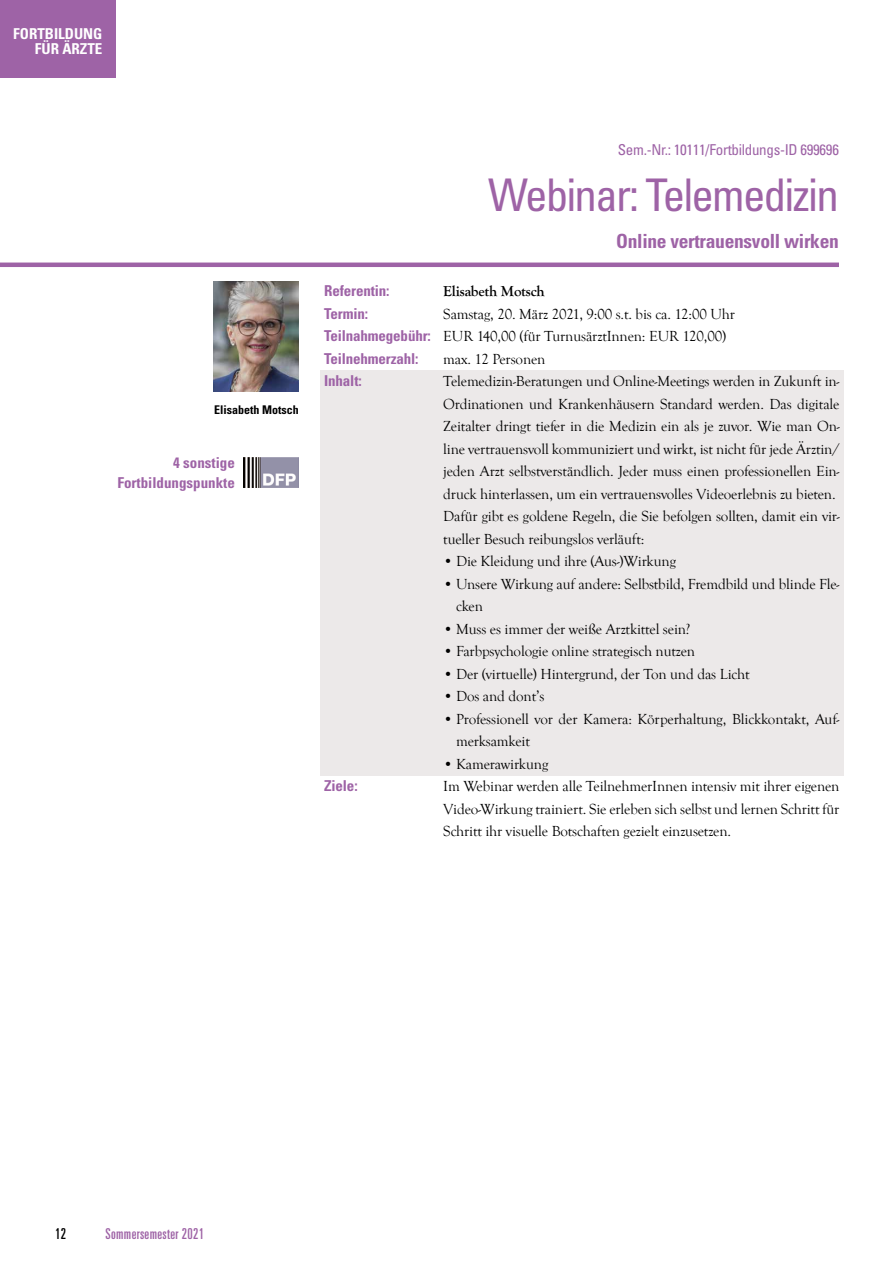
<style>
.page{position:relative;width:893px;height:1263px;background:#fff}
.page>*{position:absolute;margin:0;border:0;box-sizing:border-box;transform-origin:0 0}
.t1{font:condensed 45px "Univers LT Std";letter-spacing:-.04em;color:#9e63a6}
.t2{font:700 condensed 19.5px "Univers LT Std";letter-spacing:-.015em;color:#9e63a6}
.t3{font:15px/22.5px "Goudy Old Style T";letter-spacing:-.01em;color:#000}
.t4{font:700 condensed 15px/19.5px "Univers LT Std";letter-spacing:-.01em;color:#9e63a6;text-align:right}
.t5{font:condensed 15px "Univers LT Std";letter-spacing:-.02em;color:#9e63a6}
.t6{font:700 condensed 15px "Univers LT Std";color:#fff}
.t7{font:ultra-condensed 15px "Univers LT Std";letter-spacing:.025em;color:#9e63a6;scale:.95 1}
.t8{font:700 15px "Goudy Old Style T";letter-spacing:-.01em;color:#000}
.t9{font:ultra-condensed 15px "Univers LT Std";color:#000;scale:.95 1}
.t10{font:700 condensed 12px "Univers LT Std";color:#000}
.s1{font-family:"Univers LT Std";font-weight:700;font-stretch:condensed;color:#9e63a6}
</style>
<div class="page">
<div style="left:320px;top:370px;width:523px;height:406px;background:#ece9e9"></div>
<div style="left:0;top:0;width:115px;height:78px;background:#9e63a6"></div>
<hr style="left:0;top:263px;width:839px;height:4px;background:#9e63a6">
<img style="left:243px;top:457px;width:56px;height:31px">
<img style="left:213px;top:281px;width:85px;height:111px">
<p class="t6" style="left:13px;top:24px;width:16px">Fortbildung</p>
<p class="t6" style="left:35px;top:39px;width:61px">für Ärzte</p>
<p class="t10" style="left:214px;top:403px;width:86px">Elisabeth Motsch</p>
<p class="t4" style="left:117px;top:453px;width:119px">4 sonstige<br>Fortbildungspunkte</p>
<p class="t5" style="left:618px;top:140px;width:223px">Sem.-Nr.: 10111/Fortbildungs-ID 699696</p>
<h1 class="t1" style="left:488px;top:166px;width:352px">Webinar: Telemedizin</h1>
<h2 class="t2" style="left:616px;top:229px;width:224px">Online vertrauensvoll wirken</h2>
<p class="t4" style="left:324px;top:281px;width:67px">Referentin:</p>
<p class="t8" style="left:443px;top:283px;width:103px">Elisabeth Motsch</p>
<p class="t4" style="left:324px;top:304px;width:45px">Termin:</p>
<p class="t3" style="left:324px;top:303px;width:412px;text-indent:119px">Samstag, 20. März 2021, 9:00 s.t. bis ca. 12:00 Uhr<br><span class="s1">Teilnahmegebühr:</span> EUR 140,00 (für TurnusärztInnen: EUR 120,00)</p>
<p class="t4" style="left:324px;top:349px;width:96px">Teilnehmerzahl:</p>
<p class="t3" style="left:443px;top:348px;width:104px">max. 12 Personen</p>
<p class="t4" style="left:324px;top:371px;width:39px">Inhalt:</p>
<p class="t3" style="left:443px;top:370px;width:398px">Telemedizin-Beratungen und Online-Meetings werden in Zukunft in-Ordinationen und Krankenhäusern Standard werden. Das digitale Zeitalter dringt tiefer in die Medizin ein als je zuvor. Wie man On&shy;line vertrauensvoll kommuniziert und wirkt, ist nicht für jede Ärztin/ jeden Arzt selbstverständlich. Jeder muss einen professionellen Ein&shy;druck hinterlassen, um ein vertrauensvolles Videoerlebnis zu bieten.<br>Dafür gibt es goldene Regeln, die Sie befolgen sollten, damit ein vir&shy;tueller Besuch reibungslos verläuft:</p>
<p class="t3" style="left:443px;top:550px;width:234px">• Die Kleidung und ihre (Aus-)Wirkung</p>
<p class="t3" style="left:456px;top:573px;width:385px;text-indent:-13px">• Unsere Wirkung auf andere: Selbstbild, Fremdbild und blinde Fle&shy;cken</p>
<p class="t3" style="left:443px;top:618px;width:249px">• Muss es immer der weiße Arztkittel sein?</p>
<p class="t3" style="left:443px;top:640px;width:253px">• Farbpsychologie online strategisch nutzen</p>
<p class="t3" style="left:443px;top:663px;width:308px">• Der (virtuelle) Hintergrund, der Ton und das Licht</p>
<p class="t3" style="left:443px;top:685px;width:103px">• Dos and dont’s</p>
<p class="t3" style="left:456px;top:708px;width:385px;text-indent:-13px">• Professionell vor der Kamera: Körperhaltung, Blickkontakt, Auf&shy;merksamkeit</p>
<p class="t3" style="left:443px;top:753px;width:107px">• Kamerawirkung</p>
<p class="t4" style="left:324px;top:776px;width:35px">Ziele:</p>
<p class="t3" style="left:443px;top:775px;width:398px;text-align:justify">Im Webinar werden alle TeilnehmerInnen intensiv mit ihrer eigenen Video-Wirkung trainiert. Sie erleben sich selbst und lernen Schritt für Schritt ihr visuelle Botschaften gezielt einzusetzen.</p>
<p class="t9" style="left:55px;top:1225px;width:13px">12</p>
<p class="t7" style="left:105px;top:1225px;width:105px">Sommersemester 2021</p>
</div>
